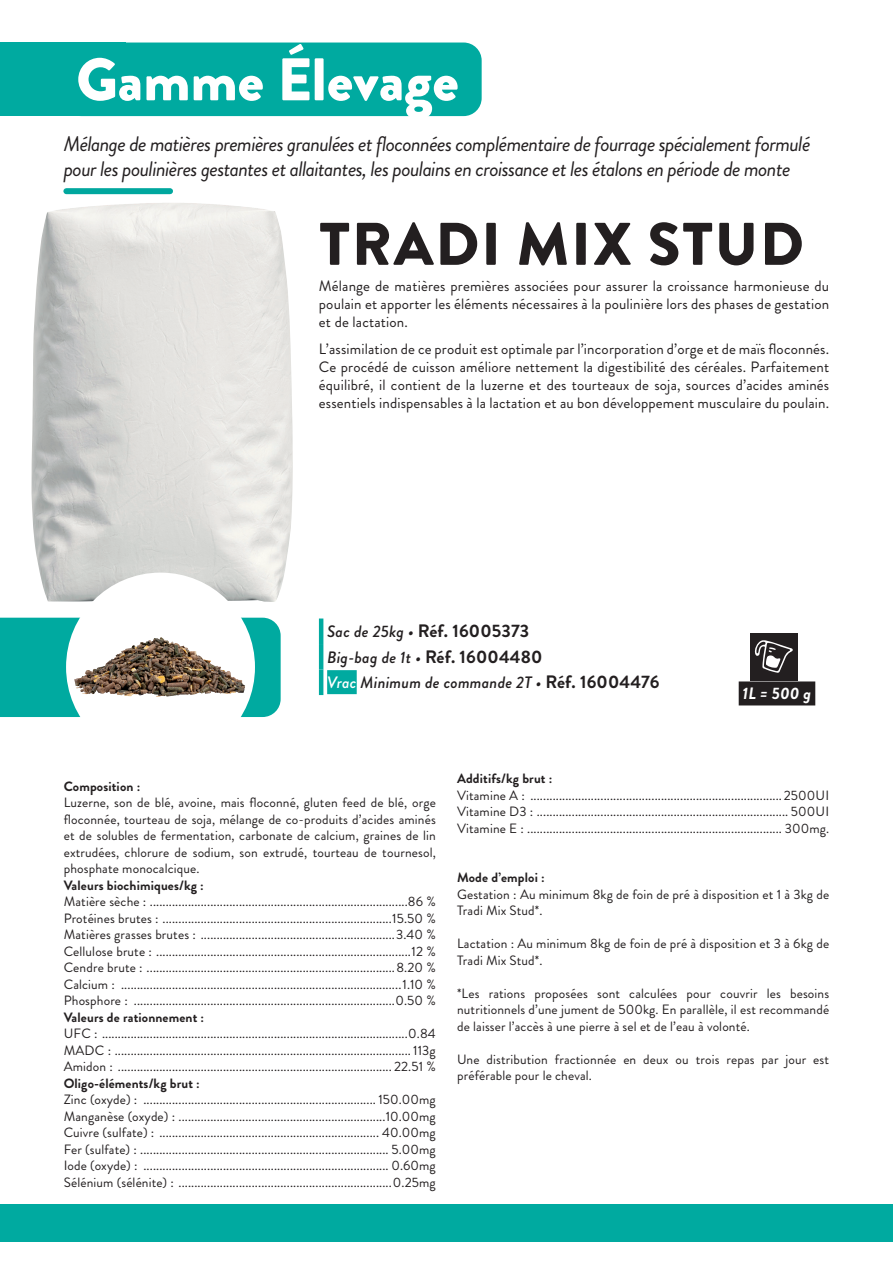
<style>
.page{position:relative;width:893px;height:1263px;background:#fff}
.page>*{position:absolute;margin:0;border:0;box-sizing:border-box;transform-origin:0 0}
.t1{font:900 60px "Brandon Grotesque";color:#fff}
.t2{font:900 60px "Brandon Grotesque";letter-spacing:.03em;color:#231f20}
.t3{font:italic 21px/25.2px "Brandon Grotesque";letter-spacing:-.03em;color:#231f20}
.t4{font:700 18px "Brandon Grotesque";letter-spacing:.01em;color:#231f20}
.t5{font:italic 500 16.5px/25.5px "Brandon Grotesque";letter-spacing:.01em;color:#231f20}
.t6{font:italic 700 16.5px "Brandon Grotesque";color:#fff}
.t7{font:15px/18px "Brandon Grotesque";letter-spacing:.01em;color:#231f20;text-align:justify}
.t8{font:13.5px/16.5px "Brandon Grotesque";letter-spacing:.01em;color:#231f20;text-align:justify}
.t9{font:700 13.5px "Brandon Grotesque";letter-spacing:.01em;color:#231f20}
.s1{font-weight:500;font-style:italic;font-size:16.5px}
.s2{font-weight:700;font-style:normal;font-size:18px}
.s3{color:#fff}
</style>
<div class="page">
<div style="left:66px;top:188px;width:104px;height:6px;background:#00a79e"></div>
<div style="left:0;top:1204px;width:893px;height:38px;background:#00aaa0"></div>
<div style="left:0;top:618px;width:281px;height:99px;background:#00aaa0"></div>
<div style="left:0;top:43px;width:125px;height:73px;background:#00aaa0"></div>
<div style="left:63px;top:43px;width:419px;height:73px;background:#00aaa0;border-radius:18px"></div>
<img style="left:31px;top:203px;width:262px;height:399px">
<svg style="left:70px;top:576px;width:181px;height:182px"></svg>
<img style="left:75px;top:637px;width:86px;height:55px">
<div style="left:66px;top:573px;width:189px;height:188px;border:8px solid #fff;border-radius:50%"></div>
<hr style="left:319px;top:618px;width:4px;height:26px;background:#00aaa0">
<hr style="left:319px;top:644px;width:4px;height:25px;background:#00aaa0">
<hr style="left:319px;top:669px;width:4px;height:26px;background:#00aaa0">
<div style="left:327px;top:670px;width:30px;height:24px;background:#00aaa0"></div>
<div style="left:750px;top:633px;width:48px;height:47px;background:#231f20"></div>
<svg style="left:754px;top:640px;width:39px;height:33px"></svg>
<div style="left:739px;top:681px;width:76px;height:24px;background:#231f20"></div>
<h1 class="t1" style="left:76px;top:37px;width:384px">Gamme Élevage</h1>
<h2 class="t3" style="left:64px;top:131px;width:748px">Mélange de matières premières granulées et floconnées complémentaire de fourrage spécialement formulé pour les poulinières gestantes et allaitantes, les poulains en croissance et les étalons en période de monte</h2>
<h1 class="t2" style="left:319px;top:202px;width:486px">TRADI MIX STUD</h1>
<p class="t7" style="left:319px;top:277px;width:512px">Mélange de matières premières associées pour assurer la croissance harmonieuse du poulain et apporter les éléments nécessaires à la poulinière lors des phases de gestation et de lactation.</p>
<p class="t7" style="left:319px;top:340px;width:512px">L’assimilation de ce produit est optimale par l’incorporation d’orge et de maïs floconnés.<br>Ce procédé de cuisson améliore nettement la digestibilité des céréales. Parfaitement équilibré, il contient de la luzerne et des tourteaux de soja, sources d’acides aminés essentiels indispensables à la lactation et au bon développement musculaire du poulain.</p>
<h3 class="t4" style="left:327px;top:618px;width:204px"><span class="s1">Sac de 25kg •</span> Réf. 16005373</h3>
<p class="t5" style="left:327px;top:644px;width:334px">Big-bag de 1t • <span class="s2">Réf. 16004480<br></span><span class="s3">Vrac</span> Minimum de commande 2T • <span class="s2">Réf. 16004476</span></p>
<p class="t6" style="left:742px;top:682px;width:70px">1L = 500 g</p>
<p class="t9" style="left:64px;top:776px;width:78px">Composition :</p>
<p class="t8" style="left:64px;top:794px;width:374px">Luzerne, son de blé, avoine, mais floconné, gluten feed de blé, orge floconnée, tourteau de soja, mélange de co-produits d’acides aminés et de solubles de fermentation, carbonate de calcium, graines de lin extrudées, chlorure de sodium, son extrudé, tourteau de tournesol, phosphate monocalcique.</p>
<p class="t9" style="left:64px;top:875px;width:142px">Valeurs biochimiques/kg :</p>
<p class="t8" style="left:64px;top:893px;width:374px">Matière sèche : .................................................................................86 % Protéines brutes : ........................................................................15.50 % Matières grasses brutes : .............................................................3.40 % Cellulose brute : ................................................................................12 % Cendre brute : ..............................................................................8.20 % Calcium : ........................................................................................1.10 % Phosphore : ..................................................................................0.50 %</p>
<p class="t9" style="left:64px;top:1007px;width:142px">Valeurs de rationnement :</p>
<p class="t8" style="left:64px;top:1025px;width:374px">UFC : ................................................................................................0.84<br>MADC : ............................................................................................. 113g Amidon : ...................................................................................... 22.51 %</p>
<p class="t9" style="left:64px;top:1073px;width:138px">Oligo-éléments/kg brut :</p>
<p class="t8" style="left:64px;top:1091px;width:374px">Zinc (oxyde) : ......................................................................... 150.00mg Manganèse (oxyde) : .................................................................10.00mg Cuivre (sulfate) : ..................................................................... 40.00mg Fer (sulfate) : .............................................................................. 5.00mg Iode (oxyde) : ............................................................................. 0.60mg Sélénium (sélénite) : ...................................................................0.25mg</p>
<p class="t9" style="left:457px;top:769px;width:97px">Additifs/kg brut :</p>
<p class="t8" style="left:457px;top:787px;width:374px">Vitamine A : ............................................................................... 2500UI Vitamine D3 : ............................................................................... 500UI Vitamine E : ................................................................................ 300mg.</p>
<p class="t9" style="left:457px;top:868px;width:89px">Mode d’emploi :</p>
<p class="t8" style="left:457px;top:886px;width:374px">Gestation : Au minimum 8kg de foin de pré à disposition et 1 à 3kg de<br>Tradi Mix Stud*.</p>
<p class="t8" style="left:457px;top:936px;width:374px">Lactation : Au minimum 8kg de foin de pré à disposition et 3 à 6kg de<br>Tradi Mix Stud*.</p>
<p class="t8" style="left:457px;top:985px;width:374px">*Les rations proposées sont calculées pour couvrir les besoins nutritionnels d’une jument de 500kg. En parallèle, il est recommandé de laisser l’accès à une pierre à sel et de l’eau à volonté.</p>
<p class="t8" style="left:457px;top:1051px;width:374px">Une distribution fractionnée en deux ou trois repas par jour est préférable pour le cheval.</p>
</div>
